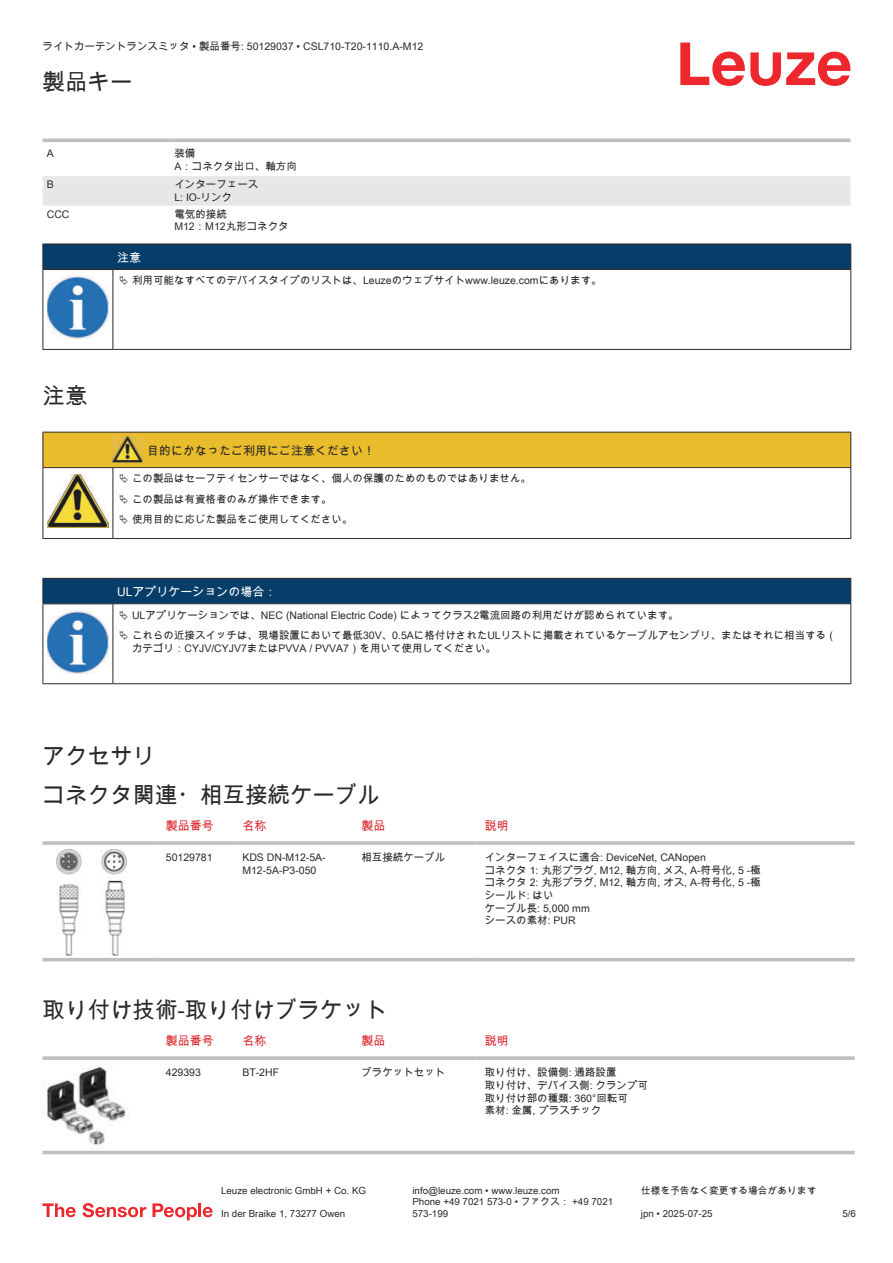
<style>
.page{position:relative;width:893px;height:1263px;background:#fff}
.page>*{position:absolute;margin:0;border:0;box-sizing:border-box;transform-origin:0 0}
.t1{font:22.5px/38.7px "Arial Unicode MS";color:#2b292a}
.t2{font:12px "Arial Unicode MS";color:#db2a30}
.t3{font:12px "Arial Unicode MS";color:#2b292a}
.t4{font:12px "Arial Unicode MS";color:#fff}
.t5{font:10.5px/12.6px "Arial Unicode MS";color:#2b292a}
.t6{font:9.75px/11.7px "Arial Unicode MS";color:#2b292a}
</style>
<div class="page">
<svg style="left:680px;top:43px;width:170px;height:43px"></svg>
<svg style="left:43px;top:138px;width:807px;height:1px"></svg>
<div style="left:43px;top:176px;width:807px;height:30px;background:#e6e7e9"></div>
<hr style="left:43px;top:139px;width:127px;height:3px;background:#bdbfc1">
<hr style="left:170px;top:139px;width:680px;height:3px;background:#bdbfc1">
<svg style="left:43px;top:857px;width:812px;height:105px"></svg>
<hr style="left:43px;top:841px;width:114px;height:4px;background:#bdbfc1">
<hr style="left:157px;top:841px;width:77px;height:4px;background:#c8c9cb">
<hr style="left:234px;top:841px;width:119px;height:4px;background:#c3c5c6">
<hr style="left:353px;top:841px;width:123px;height:4px;background:#bdbfc1">
<hr style="left:476px;top:841px;width:379px;height:4px;background:#c8c9cb">
<hr style="left:43px;top:958px;width:114px;height:3px;background:#bdbfc1">
<hr style="left:157px;top:958px;width:77px;height:3px;background:#bdbfc1">
<hr style="left:234px;top:958px;width:119px;height:3px;background:#bdbfc1">
<hr style="left:353px;top:958px;width:123px;height:3px;background:#bdbfc1">
<hr style="left:476px;top:958px;width:379px;height:3px;background:#bdbfc1">
<img style="left:56px;top:849px;width:70px;height:106px">
<svg style="left:43px;top:1148px;width:812px;height:7px"></svg>
<svg style="left:43px;top:1056px;width:114px;height:4px"></svg>
<svg style="left:157px;top:1056px;width:77px;height:4px"></svg>
<svg style="left:234px;top:1056px;width:119px;height:4px"></svg>
<svg style="left:353px;top:1056px;width:123px;height:4px"></svg>
<svg style="left:476px;top:1056px;width:379px;height:4px;background:#c3c5c7"></svg>
<hr style="left:43px;top:1151px;width:114px;height:3px;background:#bdbfc1">
<hr style="left:157px;top:1151px;width:77px;height:3px;background:#bdbfc1">
<hr style="left:234px;top:1151px;width:119px;height:3px;background:#bdbfc1">
<hr style="left:353px;top:1151px;width:123px;height:3px;background:#bdbfc1">
<hr style="left:476px;top:1151px;width:379px;height:3px;background:#bdbfc1">
<img style="left:43px;top:1065px;width:84px;height:80px">
<svg style="left:43px;top:1203px;width:33px;height:14px"></svg>
<svg style="left:83px;top:1203px;width:63px;height:14px"></svg>
<svg style="left:153px;top:1203px;width:44px;height:17px"></svg>
<hr style="left:198px;top:1203px;width:3px;height:14px;background:#ed272d">
<svg style="left:203px;top:1207px;width:10px;height:10px"></svg>
<svg style="left:44px;top:270px;width:806px;height:79px"></svg>
<hr style="left:43px;top:269px;width:70px;height:1px;background:#2b292a">
<div style="left:43px;top:244px;width:808px;height:25px;background:#063d69"></div>
<hr style="left:113px;top:269px;width:738px;height:1px;background:#2b292a">
<hr style="left:43px;top:270px;width:1px;height:75px;background:#2b292a">
<hr style="left:113px;top:270px;width:1px;height:75px;background:#2b292a">
<hr style="left:850px;top:270px;width:1px;height:75px;background:#2b292a">
<hr style="left:43px;top:349px;width:70px;height:1px;background:#2b292a">
<hr style="left:113px;top:349px;width:738px;height:1px;background:#2b292a">
<img style="left:47px;top:276px;width:61px;height:63px">
<div style="left:115px;top:270px;width:734px;height:21px;background:#fff"></div>
<hr style="left:43px;top:538px;width:70px;height:1px;background:#2b292a">
<hr style="left:113px;top:538px;width:30px;height:1px;background:#2b292a">
<hr style="left:143px;top:538px;width:708px;height:1px;background:#2b292a">
<hr style="left:43px;top:604px;width:1px;height:75px;background:#2b292a">
<hr style="left:113px;top:604px;width:1px;height:75px;background:#2b292a">
<hr style="left:850px;top:604px;width:1px;height:75px;background:#2b292a">
<hr style="left:43px;top:683px;width:70px;height:1px;background:#2b292a">
<hr style="left:113px;top:683px;width:738px;height:1px;background:#2b292a">
<img style="left:47px;top:658px;width:58px;height:15px">
<svg style="left:43px;top:432px;width:808px;height:106px"></svg>
<svg style="left:43px;top:578px;width:808px;height:80px"></svg>
<p class="t5" style="left:43px;top:40px;width:382px">ライトカーテントランスミッタ • 製品番号: 50129037 • CSL710-T20-1110.A-M12</p>
<h1 class="t1" style="left:43px;top:62px;width:91px">製品キー</h1>
<p class="t5" style="left:47px;top:147px;width:9px">A</p>
<p class="t5" style="left:174px;top:147px;width:124px">装備<br>A：コネクタ出口、軸方向</p>
<p class="t5" style="left:47px;top:178px;width:9px">B</p>
<p class="t5" style="left:174px;top:178px;width:85px">インターフェース<br>L: IO-リンク</p>
<p class="t5" style="left:47px;top:208px;width:24px">CCC</p>
<p class="t5" style="left:174px;top:208px;width:116px">電気的接続<br>M12：M12丸形コネクタ</p>
<p class="t4" style="left:117px;top:249px;width:25px">注意</p>
<p class="t5" style="left:132px;top:274px;width:471px">利用可能なすべてのデバイスタイプのリストは、Leuzeのウェブサイトwww.leuze.comにあります。</p>
<h1 class="t1" style="left:43px;top:377px;width:46px">注意</h1>
<p class="t3" style="left:147px;top:442px;width:229px">目的にかなったご利用にご注意ください！</p>
<p class="t5" style="left:132px;top:468px;width:400px;line-height:20.2px">この製品はセーフティセンサーではなく、個人の保護のためのものではありません。この製品は有資格者のみが操作できます。<br>使用目的に応じた製品をご使用してください。</p>
<p class="t4" style="left:117px;top:583px;width:161px">ULアプリケーションの場合：</p>
<p class="t5" style="left:132px;top:604px;width:706px;line-height:20.2px">ULアプリケーションでは、NEC (National Electric Code) によってクラス2電流回路の利用だけが認められています。<br>これらの近接スイッチは、現場設置において最低30V、0.5Aに格付けされたULリストに掲載されているケーブルアセンブリ、またはそれに相当する（</p>
<p class="t5" style="left:132px;top:641px;width:366px">カテゴリ：CYJV/CYJV7またはPVVA / PVVA7）を用いて使用してください。</p>
<h1 class="t1" style="left:43px;top:736px;width:339px">アクセサリ<br>コネクタ関連・相互接続ケーブル</h1>
<p class="t2" style="left:166px;top:817px;width:49px">製品番号</p>
<p class="t2" style="left:242px;top:817px;width:25px">名称</p>
<p class="t2" style="left:361px;top:817px;width:25px">製品</p>
<p class="t2" style="left:485px;top:817px;width:25px">説明</p>
<p class="t5" style="left:166px;top:851px;width:48px">50129781</p>
<p class="t5" style="left:242px;top:851px;width:85px">KDS DN-M12-5A-<br>M12-5A-P3-050</p>
<p class="t5" style="left:361px;top:851px;width:85px">相互接続ケーブル</p>
<p class="t5" style="left:485px;top:851px;width:277px">インターフェイスに適合: DeviceNet, CANopen<br>コネクタ 1: 丸形プラグ, M12, 軸方向, メス, A-符号化, 5 -極コネクタ 2: 丸形プラグ, M12, 軸方向, オス, A-符号化, 5 -極シールド: はい<br>ケーブル長: 5,000 mm<br>シースの素材: PUR</p>
<h1 class="t1" style="left:43px;top:990px;width:346px">取り付け技術-取り付けブラケット</h1>
<p class="t2" style="left:166px;top:1032px;width:49px">製品番号</p>
<p class="t2" style="left:242px;top:1032px;width:25px">名称</p>
<p class="t2" style="left:361px;top:1032px;width:25px">製品</p>
<p class="t2" style="left:485px;top:1032px;width:25px">説明</p>
<p class="t5" style="left:166px;top:1066px;width:37px">429393</p>
<p class="t5" style="left:242px;top:1066px;width:38px">BT-2HF</p>
<p class="t5" style="left:361px;top:1066px;width:85px">ブラケットセット</p>
<p class="t5" style="left:485px;top:1066px;width:165px">取り付け、設備側: 通路設置<br>取り付け、デバイス側: クランプ可取り付け部の種類: 360°回転可<br>素材: 金属, プラスチック</p>
<p class="t6" style="left:221px;top:1184px;width:146px">Leuze electronic GmbH + Co. KG</p>
<p class="t6" style="left:412px;top:1184px;width:149px">info@leuze.com • www.leuze.com</p>
<p class="t6" style="left:641px;top:1184px;width:177px">仕様を予告なく変更する場合があります</p>
<p class="t6" style="left:221px;top:1207px;width:126px">In der Braike 1, 73277 Owen</p>
<p class="t6" style="left:412px;top:1196px;width:202px">Phone +49 7021 573-0 • ファクス： +49 7021<br>573-199</p>
<p class="t6" style="left:641px;top:1207px;width:73px">jpn • 2025-07-25</p>
<p class="t6" style="left:842px;top:1207px;width:15px">5/6</p>
</div>
